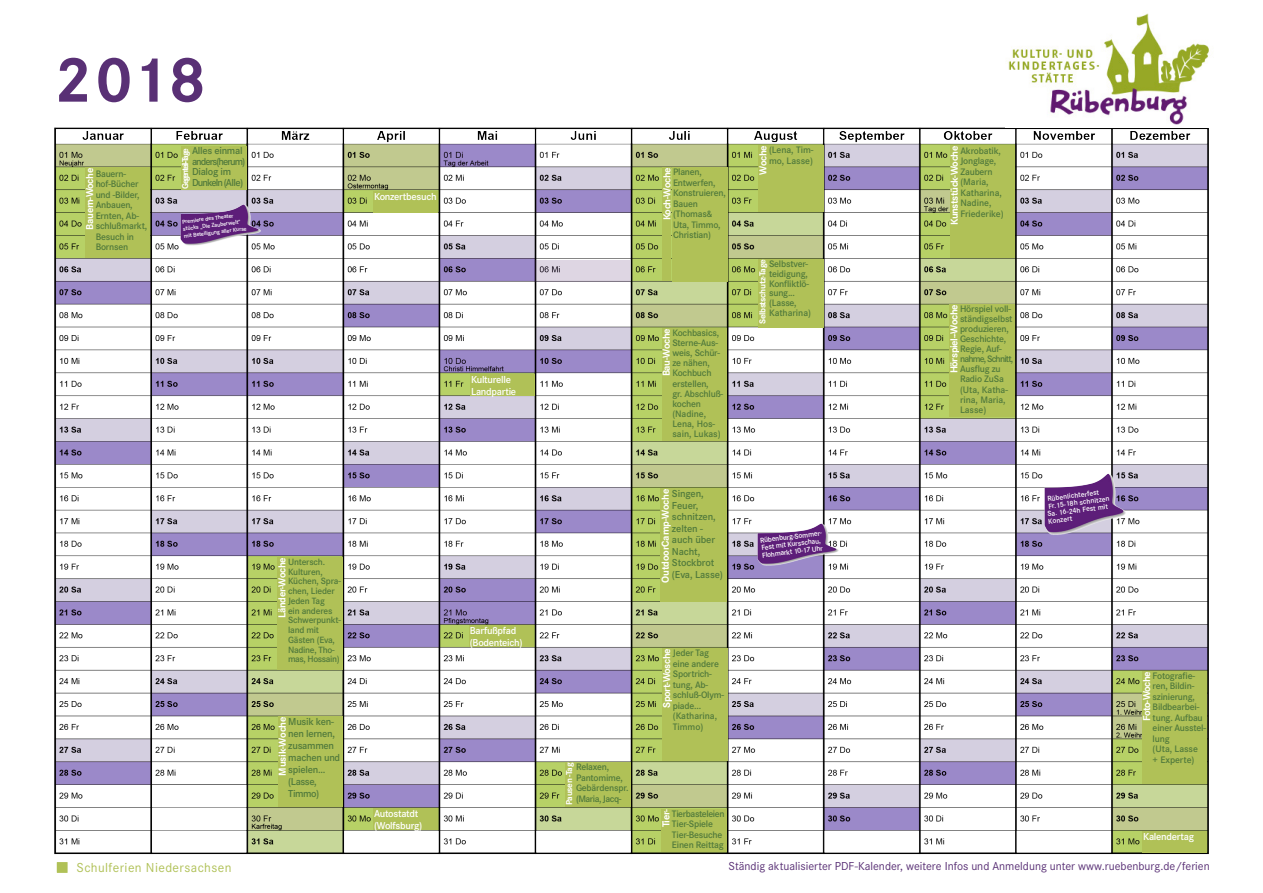
<style>
.page{position:relative;width:1263px;height:893px;background:#fff}
.page>*{position:absolute;margin:0;border:0;box-sizing:border-box;transform-origin:0 0}
.t1{font:700 66px "Corporate S";color:#593075}
.t2{font:13.5px "Corporate S";letter-spacing:.03em;color:#b0c157}
.t3{font:12px "Corporate S";color:#593075}
.t4{font:600 10.5px/11.6px "Corporate S";letter-spacing:-.025em;color:#517a3c}
.t5{font:700 10.5px "Corporate S";letter-spacing:-.04em;color:#fff}
.t6{font:600 10.5px/12px "Corporate S";letter-spacing:-.025em;color:#fff}
.t7{font:700 10.5px "Corporate S";letter-spacing:-.02em;color:#fff}
.t8{font:600 10.5px/10.5px "Corporate S";letter-spacing:-.055em;color:#517a3c}
.t9{font:600 10.5px/10.5px "Corporate S";letter-spacing:-.05em;color:#517a3c}
.t10{font:600 9.75px/10.5px "Corporate S";letter-spacing:-.02em;color:#517a3c}
.t11{font:600 9.75px "Corporate S";letter-spacing:-.04em;color:#517a3c}
.t12{font:600 9.45px/9.8px "Corporate S";letter-spacing:-.02em;color:#517a3c}
.t13{font:700 9px "Corporate S";letter-spacing:-.045em;color:#fff}
.t14{font:700 9px "Corporate S";letter-spacing:-.15em;color:#fff}
.t15{font:600 7.5px/7.5px "Corporate S";color:#fff}
.t16{font:600 6px/7.2px "Corporate S";color:#fff}
</style>
<div class="page">
<img style="left:54px;top:128px;width:1154px;height:727px">
<img style="left:1008px;top:13px;width:201px;height:112px">
<div style="left:55px;top:860px;width:14px;height:14px;background:#b0c157;border:2px solid #fff"></div>
<img style="left:1045px;top:471px;width:80px;height:65px">
<img style="left:758px;top:522px;width:80px;height:44px">
<div style="left:85px;top:168px;width:10px;height:90px;background:#b0c157"></div>
<div style="left:95px;top:168px;width:55px;height:90px;background:#b0c157"></div>
<div style="left:661px;top:488px;width:11px;height:114px;background:#b0c157"></div>
<div style="left:671px;top:488px;width:55px;height:114px;background:#b0c157"></div>
<div style="left:277px;top:557px;width:10px;height:113px;background:#b0c157"></div>
<div style="left:287px;top:557px;width:55px;height:113px;background:#b0c157"></div>
<img style="left:180px;top:202px;width:81px;height:45px">
<div style="left:470px;top:374px;width:65px;height:22px;background:#b0c157"></div>
<svg style="left:534px;top:260px;width:96px;height:22px;background:#d1c9d6"></svg>
<div style="left:181px;top:146px;width:10px;height:43px;background:#b0c157"></div>
<div style="left:191px;top:146px;width:55px;height:43px;background:#b0c157"></div>
<div style="left:278px;top:716px;width:9px;height:91px;background:#b0c157"></div>
<div style="left:287px;top:716px;width:55px;height:91px;background:#b0c157"></div>
<div style="left:662px;top:167px;width:9px;height:114px;background:#b0c157"></div>
<div style="left:672px;top:167px;width:55px;height:115px;background:#b0c157"></div>
<div style="left:662px;top:328px;width:9px;height:113px;background:#b0c157"></div>
<div style="left:671px;top:328px;width:56px;height:113px;background:#b0c157"></div>
<div style="left:662px;top:648px;width:10px;height:113px;background:#b0c157"></div>
<div style="left:672px;top:648px;width:55px;height:113px;background:#b0c157"></div>
<div style="left:949px;top:304px;width:10px;height:113px;background:#b0c157"></div>
<div style="left:959px;top:304px;width:55px;height:113px;background:#b0c157"></div>
<div style="left:950px;top:146px;width:9px;height:112px;background:#b0c157"></div>
<div style="left:959px;top:146px;width:56px;height:112px;background:#b0c157"></div>
<div style="left:758px;top:259px;width:10px;height:68px;background:#b0c157"></div>
<div style="left:768px;top:259px;width:55px;height:68px;background:#b0c157"></div>
<div style="left:758px;top:145px;width:10px;height:67px;background:#b0c157"></div>
<div style="left:768px;top:145px;width:55px;height:67px;background:#b0c157"></div>
<div style="left:1142px;top:671px;width:10px;height:112px;background:#b0c157"></div>
<div style="left:1152px;top:671px;width:55px;height:112px;background:#b0c157"></div>
<div style="left:565px;top:762px;width:10px;height:44px;background:#b0c157"></div>
<div style="left:575px;top:762px;width:55px;height:44px;background:#b0c157"></div>
<div style="left:661px;top:809px;width:10px;height:42px;background:#b0c157"></div>
<div style="left:671px;top:809px;width:55px;height:42px;background:#b0c157"></div>
<div style="left:373px;top:191px;width:65px;height:22px;background:#b0c157"></div>
<div style="left:469px;top:625px;width:65px;height:22px;background:#b0c157"></div>
<div style="left:373px;top:809px;width:65px;height:21px;background:#b0c157"></div>
<div style="left:1142px;top:831px;width:65px;height:22px;background:#b0c157"></div>
<p class="t1" style="left:54px;top:42px;width:153px">2018</p>
<p class="t5" style="left:84px;top:230px;width:63px;rotate:-90deg">Bauern-Woche</p>
<p class="t10" style="left:96px;top:168px;width:53px">Bauern&shy;hof-Bücher und -Bilder,<br>Anbauen,<br>Ernten, Ab&shy;schlußmarkt,<br>Besuch in<br>Bornsen</p>
<p class="t14" style="left:180px;top:189px;width:42px;rotate:-90deg">Gegenteil--Tage</p>
<p class="t8" style="left:192px;top:146px;width:55px">Alles einmal anders(herum)</p>
<p class="t9" style="left:192px;top:167px;width:53px">Dialog im<br>Dunkeln (Alle)</p>
<p class="t16" style="left:182px;top:218px;width:65px;rotate:-7deg">Premiere des Theater stücks „Die Zauberwelt“ mit Beteiligung aller Kurse</p>
<p class="t6" style="left:374px;top:190px;width:64px">Konzertbesuch</p>
<p class="t6" style="left:471px;top:373px;width:47px">Kulturelle<br>Landpartie</p>
<p class="t5" style="left:276px;top:618px;width:62px;rotate:-90deg">Länder-Woche</p>
<p class="t12" style="left:288px;top:557px;width:54px">Untersch.<br>Kulturen,<br>Küchen, Spra&shy;chen, Lieder<br>Jeden Tag<br>ein anderes<br>Schwerpunkt&shy;land mit<br>Gästen (Eva,<br>Nadine, Tho&shy;mas, Hossain)</p>
<p class="t7" style="left:276px;top:776px;width:61px;rotate:-90deg">Musik-Woche</p>
<p class="t4" style="left:288px;top:715px;width:53px;line-height:12px">Musik ken&shy;nen lernen, zusammen machen und spielen... (Lasse,<br>Timmo)</p>
<p class="t6" style="left:374px;top:808px;width:50px">Autostatdt (Wolfsburg)</p>
<p class="t6" style="left:470px;top:625px;width:54px">Barfußpfad (Bodenteich)</p>
<p class="t5" style="left:661px;top:220px;width:54px;rotate:-90deg">Koch-Woche</p>
<p class="t10" style="left:673px;top:167px;width:54px">Planen,<br>Entwerfen,<br>Konstruieren,<br>Bauen (Thomas&amp;<br>Uta, Timmo,<br>Christian)</p>
<p class="t13" style="left:564px;top:805px;width:44px;rotate:-90deg">Pausen -Tag</p>
<p class="t10" style="left:576px;top:762px;width:54px">Relaxen,<br>Pantomime,<br>Gebärdenspr. (Maria, Jacq-</p>
<p class="t5" style="left:660px;top:376px;width:49px;rotate:-90deg">Bau-Woche</p>
<p class="t10" style="left:672px;top:328px;width:52px;line-height:10.1px">Kochbasics,<br>Sterne-Aus&shy;weis, Schür&shy;ze nähen,<br>Kochbuch erstellen,<br>gr. Abschluß&shy;kochen (Nadine,<br>Lena, Hos&shy;sain, Lukas)</p>
<p class="t7" style="left:659px;top:583px;width:96px;rotate:-90deg">OutdoorCamp-Woche</p>
<p class="t4" style="left:672px;top:488px;width:53px">Singen,<br>Feuer, schnitzen, zelten - auch über<br>Nacht,<br>Stockbrot (Eva, Lasse)</p>
<p class="t5" style="left:661px;top:708px;width:61px;rotate:-90deg">Sport-Wosche</p>
<p class="t10" style="left:673px;top:648px;width:53px">Jeder Tag eine andere<br>Sportrich&shy;tung, Ab&shy;schluß-Olym&shy;piade... (Katharina,<br>Timmo)</p>
<p class="t5" style="left:660px;top:827px;width:20px;rotate:-90deg">Tier-</p>
<p class="t11" style="left:672px;top:808px;width:54px">Tierbasteleien</p>
<p class="t10" style="left:672px;top:819px;width:42px">Tier-Spiele</p>
<p class="t10" style="left:672px;top:829px;width:52px">Tier-Besuche</p>
<p class="t10" style="left:672px;top:840px;width:53px">Einen Reittag</p>
<p class="t5" style="left:757px;top:175px;width:31px;rotate:-90deg">Woche</p>
<p class="t10" style="left:769px;top:145px;width:46px">(Lena, Tim&shy;mo, Lasse)</p>
<p class="t13" style="left:757px;top:324px;width:66px;rotate:-90deg">Selbstschutz-Tage</p>
<p class="t10" style="left:769px;top:259px;width:43px;line-height:9.8px">Selbstver&shy;teidigung,<br>Konfliktlö&shy;sung... (Lasse,<br>Katharina)</p>
<p class="t15" style="left:760px;top:537px;width:64px;rotate:-7deg">Rübenburg-Sommer-<br>Fest mit Kursschau,<br>Flohmarkt 10-17 Uhr</p>
<p class="t5" style="left:948px;top:225px;width:81px;rotate:-90deg">Kunststück-Woche</p>
<p class="t10" style="left:960px;top:145px;width:45px">Akrobatik,<br>Jonglage,<br>Zaubern (Maria,<br>Katharina,<br>Nadine,<br>Friederike)</p>
<p class="t5" style="left:948px;top:373px;width:71px;rotate:-90deg">Hörspiel--Woche</p>
<p class="t10" style="left:960px;top:304px;width:55px;line-height:10.1px">Hörspiel voll&shy;ständigselbst produzieren,<br>Geschichte,<br>Regie, Auf&shy;nahme, Schnitt,<br>Ausflug zu<br>Radio ZuSa (Uta, Katha&shy;rina, Maria,<br>Lasse)</p>
<p class="t15" style="left:1045px;top:495px;width:65px;rotate:-7deg">Rübenlichterfest<br>Fr.15-18h schnitzen<br>Sa. 16-24h Fest mit<br>Konzert</p>
<p class="t5" style="left:1140px;top:721px;width:52px;rotate:-90deg">Foto-Woche</p>
<p class="t10" style="left:1152px;top:670px;width:55px">Fotografie&shy;ren, Bildin&shy;szinierung,<br>Bildbearbei&shy;tung. Aufbau einer Ausstel&shy;lung<br>(Uta, Lasse<br>+ Experte)</p>
<p class="t6" style="left:1143px;top:830px;width:52px">Kalendertag</p>
<p class="t2" style="left:77px;top:860px;width:157px">Schulferien Niedersachsen</p>
<p class="t3" style="left:729px;top:859px;width:483px">Ständig aktualisierter PDF-Kalender, weitere Infos und Anmeldung unter www.ruebenburg.de/ferien</p>
</div>
